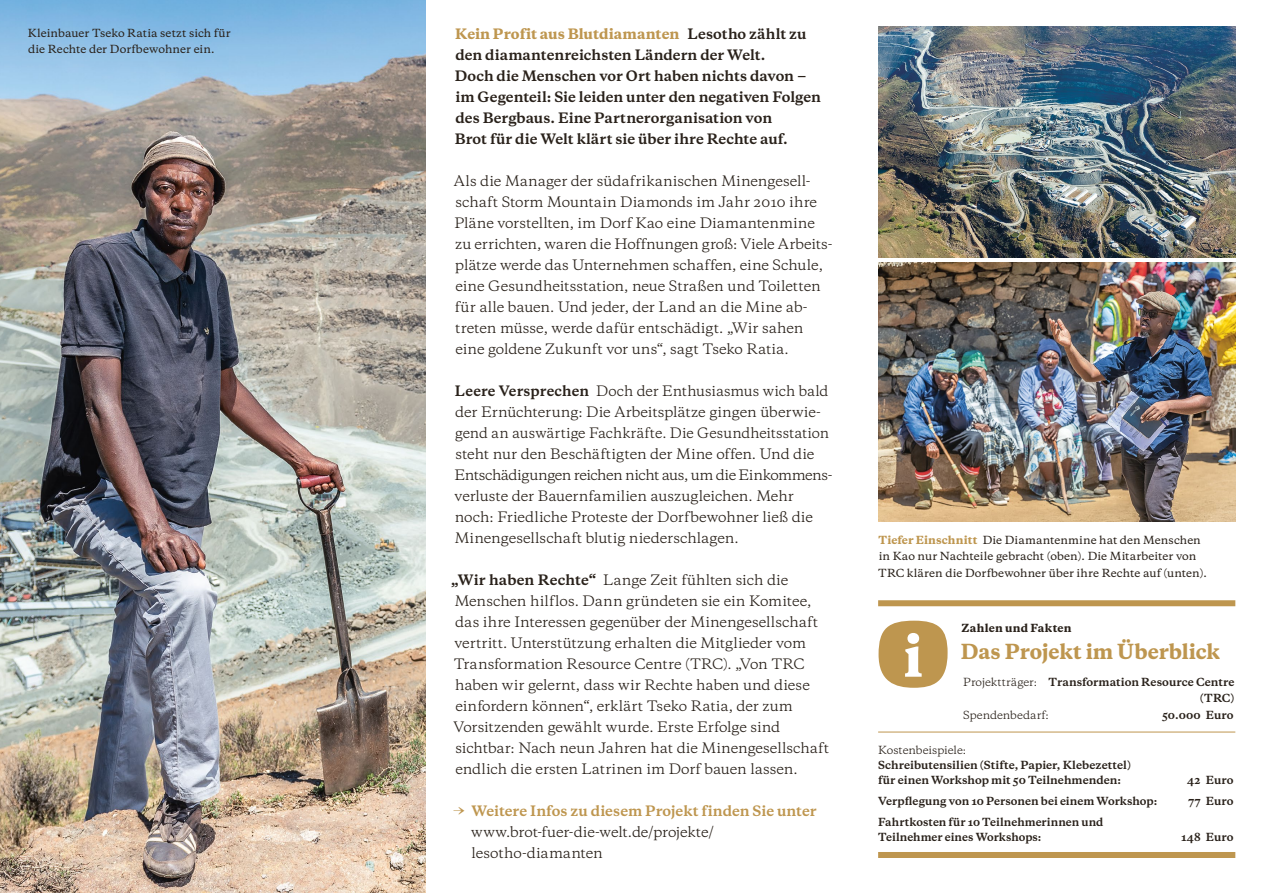
<style>
.page{position:relative;width:1263px;height:893px;background:#fff}
.page>*{position:absolute;margin:0;border:0;box-sizing:border-box;transform-origin:0 0}
.t1{font:800 19.5px "Galaxie Copernicus";color:#be964f}
.t2{font:13.5px/21px "Galaxie Copernicus";letter-spacing:-.01em;color:#29211a}
.t3{font:700 13.5px/21px "Galaxie Copernicus";color:#29211a}
.t4{font:700 10.5px/15px "Galaxie Copernicus";color:#29211a}
.t5{font:500 10.5px/16.5px "Galaxie Copernicus";letter-spacing:.005em;color:#29211a}
.t6{font:10.5px "Galaxie Copernicus";letter-spacing:-.005em;color:#29211a}
.t7{font:800 10.5px "Galaxie Copernicus";letter-spacing:.02em;color:#29211a}
.s1{font-weight:800;color:#be964f}
.s2{font-weight:700}
.s3{font-weight:700;color:#be964f}
.s4{font-weight:400}
</style>
<div class="page">
<img style="left:0;top:0;width:425px;height:893px">
<img style="left:878px;top:27px;width:357px;height:230px">
<img style="left:878px;top:263px;width:357px;height:259px">
<div style="left:878px;top:852px;width:357px;height:6px;background:#be964f"></div>
<hr style="left:878px;top:732px;width:357px;height:1px;background:#be964f">
<div style="left:878px;top:600px;width:357px;height:6px;background:#be964f"></div>
<svg style="left:878px;top:621px;width:69px;height:67px"></svg>
<p class="t5" style="left:28px;top:24px;width:204px">Kleinbauer Tseko Ratia setzt sich für die Rechte der Dorfbewohner ein.</p>
<p class="t3" style="left:455px;top:23px;width:368px"><span class="s1">Kein Profit aus Blutdiamanten</span> Lesotho zählt zu den diamantenreichsten Ländern der Welt.<br>Doch die Menschen vor Ort haben nichts davon – im Gegenteil: Sie leiden unter den negativen Folgen des Bergbaus. Eine Partnerorganisation von<br>Brot für die Welt klärt sie über ihre Rechte auf.</p>
<p class="t2" style="left:454px;top:170px;width:380px">Als die Manager der südafrikanischen Minengesell&shy;schaft Storm Mountain Diamonds im Jahr 2010 ihre Pläne vorstellten, im Dorf Kao eine Diamantenmine zu errichten, waren die Hoffnungen groß: Viele Arbeits&shy;plätze werde das Unternehmen schaffen, eine Schule, eine Gesundheitsstation, neue Straßen und Toiletten für alle bauen. Und jeder, der Land an die Mine ab&shy;treten müsse, werde dafür entschädigt. „Wir sahen eine goldene Zukunft vor uns“, sagt Tseko Ratia.</p>
<p class="t2" style="left:454px;top:380px;width:379px"><span class="s2">Leere Versprechen</span> Doch der Enthusiasmus wich bald der Ernüchterung: Die Arbeitsplätze gingen überwie&shy;gend an auswärtige Fachkräfte. Die Gesundheitsstation steht nur den Beschäftigten der Mine offen. Und die Entschädigungen reichen nicht aus, um die Einkommens&shy;verluste der Bauernfamilien auszugleichen. Mehr noch: Friedliche Proteste der Dorfbewohner ließ die Minengesellschaft blutig niederschlagen.</p>
<p class="t2" style="left:451px;top:569px;width:380px"><span class="s2">„Wir haben Rechte“</span> Lange Zeit fühlten sich die Menschen hilflos. Dann gründeten sie ein Komitee, das ihre Interessen gegenüber der Minengesellschaft vertritt. Unterstützung erhalten die Mitglieder vom Transformation Resource Centre (TRC). „Von TRC haben wir gelernt, dass wir Rechte haben und diese einfordern können“, erklärt Tseko Ratia, der zum Vorsitzenden gewählt wurde. Erste Erfolge sind sichtbar: Nach neun Jahren hat die Minengesellschaft endlich die ersten Latrinen im Dorf bauen lassen.</p>
<p class="t2" style="left:471px;top:800px;width:347px;text-indent:-18px"><span class="s1">→</span> <span class="s3">Weitere Infos zu diesem Projekt finden Sie unter </span>www.brot-fuer-die-welt.de/projekte/ lesotho-diamanten</p>
<p class="t5" style="left:878px;top:531px;width:330px"><span class="s1">Tiefer Einschnitt</span> Die Diamantenmine hat den Menschen in Kao nur Nachteile gebracht (oben). Die Mitarbeiter von<br>TRC klären die Dorfbewohner über ihre Rechte auf (unten).</p>
<p class="t7" style="left:962px;top:621px;width:111px">Zahlen und Fakten</p>
<h1 class="t1" style="left:961px;top:639px;width:261px">Das Projekt im Überblick</h1>
<p class="t4" style="left:963px;top:675px;width:273px;text-align:right"><span class="s4">Projektträger:</span> Transformation Resource Centre (TRC)</p>
<p class="t6" style="left:963px;top:708px;width:87px">Spendenbedarf:</p>
<p class="t4" style="left:1162px;top:708px;width:73px">50.000 Euro</p>
<p class="t6" style="left:878px;top:743px;width:90px">Kostenbeispiele:</p>
<p class="t4" style="left:878px;top:758px;width:254px">Schreibutensilien (Stifte, Papier, Klebezettel) für einen Workshop mit 50 Teilnehmenden:</p>
<p class="t4" style="left:1187px;top:773px;width:48px">42 Euro</p>
<p class="t4" style="left:878px;top:794px;width:281px">Verpflegung von 10 Personen bei einem Workshop:</p>
<p class="t4" style="left:1188px;top:794px;width:47px">77 Euro</p>
<p class="t4" style="left:878px;top:815px;width:227px">Fahrtkosten für 10 Teilnehmerinnen und<br>Teilnehmer eines Workshops:</p>
<p class="t4" style="left:1181px;top:830px;width:54px">148 Euro</p>
</div>
